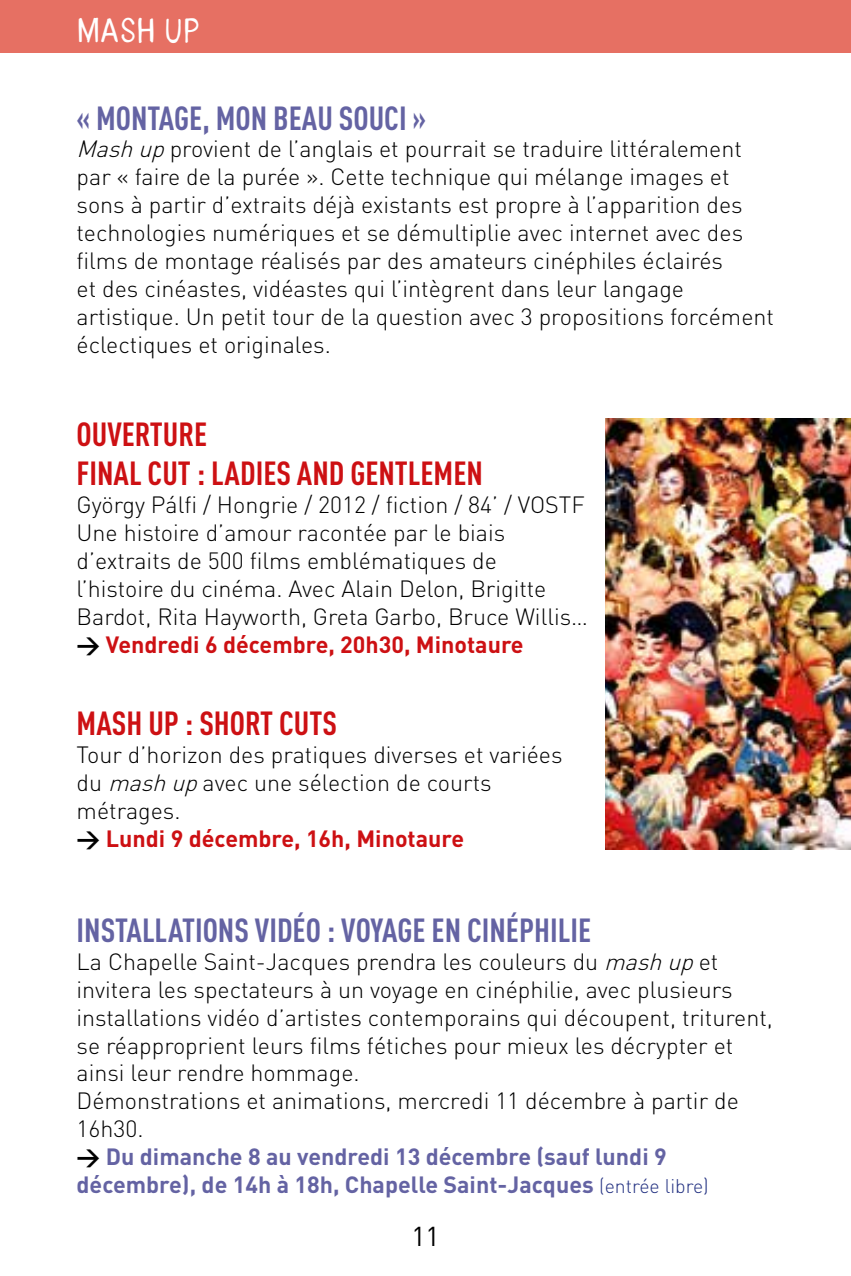
<style>
.page{position:relative;width:851px;height:1276px;background:#fff}
.page>*{position:absolute;margin:0;border:0;box-sizing:border-box;transform-origin:0 0}
.t1{font:700 33px "DIN Cond";color:#6463a3}
.t2{font:700 33px "DIN Cond";color:#cd1013}
.t3{font:33px "Vendome Font 2013";color:#fff}
.t4{font:27px "DIN";color:#000}
.t5{font:300 23.4px/27.9px "DIN";color:#000}
.s1{font-style:italic}
.s2{font-weight:700}
.s3{font-weight:700;color:#cd1013}
.s4{font-weight:700;color:#6463a3}
.s5{font-size:19.5px;color:#243282}
</style>
<div class="page">
<div style="left:0;top:0;width:850px;height:52px;background:#e67063"></div>
<img style="left:605px;top:418px;width:245px;height:432px">
<h1 class="t3" style="left:77px;top:11px;width:127px">MASH UP</h1>
<h1 class="t1" style="left:77px;top:98px;width:351px">« MONTAGE, MON BEAU SOUCI »</h1>
<p class="t5" style="left:77px;top:135px;width:699px"><span class="s1">Mashup</span>provient de l’anglais et pourrait se traduire littéralement par « faire de la purée ». Cette technique qui mélange images et sons à partir d’extraits déjà existants est propre à l’apparition des technologies numériques et se démultiplie avec internet avec des films de montage réalisés par des amateurs cinéphiles éclairés<br>et des cinéastes, vidéastes qui l’intègrent dans leur langage artistique. Un petit tour de la question avec 3 propositions forcément éclectiques et originales.</p>
<h1 class="t2" style="left:77px;top:414px;width:74px">OUVERTUR</h1>
<h1 class="t2" style="left:194px;top:414px;width:15px">E</h1>
<h1 class="t2" style="left:77px;top:453px;width:27px">FINAL</h1>
<h1 class="t2" style="left:148px;top:453px;width:333px">CUT : LADIES AND GENTLEMEN</h1>
<p class="t5" style="left:77px;top:491px;width:513px">György Pálfi / Hongrie / 2012 / fiction / 84’ / VOSTF Une histoire d’amour racontée par le biais d’extraits de 500 films emblématiques de l’histoire du cinéma. Avec Alain Delon, Brigitte Bardot, Rita Hayworth, Greta Garbo, Bruce Willis… <span class="s2">&gt;</span> <span class="s3">Vendredi 6 décembre, 20h30, Minotaure</span></p>
<h1 class="t2" style="left:77px;top:703px;width:139px">MASH UP : SHORT</h1>
<h1 class="t2" style="left:279px;top:703px;width:15px">CUTS</h1>
<p class="t5" style="left:77px;top:740px;width:487px">Tour d’horizon des pratiques diverses et variées du <span class="s1">mashup</span>avec une sélection de courts métrages.<br><span class="s2">&gt;</span> <span class="s3">Lundi 9 décembre, 16h, Minotaure</span></p>
<h1 class="t1" style="left:77px;top:910px;width:15px">INSTALLATIONS</h1>
<h1 class="t1" style="left:255px;top:910px;width:338px">VIDÉO : VOYAGE ENCINÉPHILIE</h1>
<p class="t5" style="left:77px;top:947px;width:697px">La Chapelle Saint-Jacques prendra les couleurs du <span class="s1">mashup</span>et invitera les spectateurs à un voyage en cinéphilie, avec plusieurs installations vidéo d’artistes contemporains qui découpent, triturent, se réapproprient leurs films fétiches pour mieux les décrypter et ainsi leur rendre hommage.<br>Démonstrations et animations, mercredi 11 décembre à partir de 16h30.<br><span class="s2">&gt;</span> <span class="s4">Du dimanche 8 au vendredi 13 décembre (sauf lundi 9 décembre), de 14h à 18h, Chapelle Saint-Jacques</span> <span class="s5">(entrée libre)</span></p>
<p class="t4" style="left:411px;top:1219px;width:30px">11</p>
</div>
